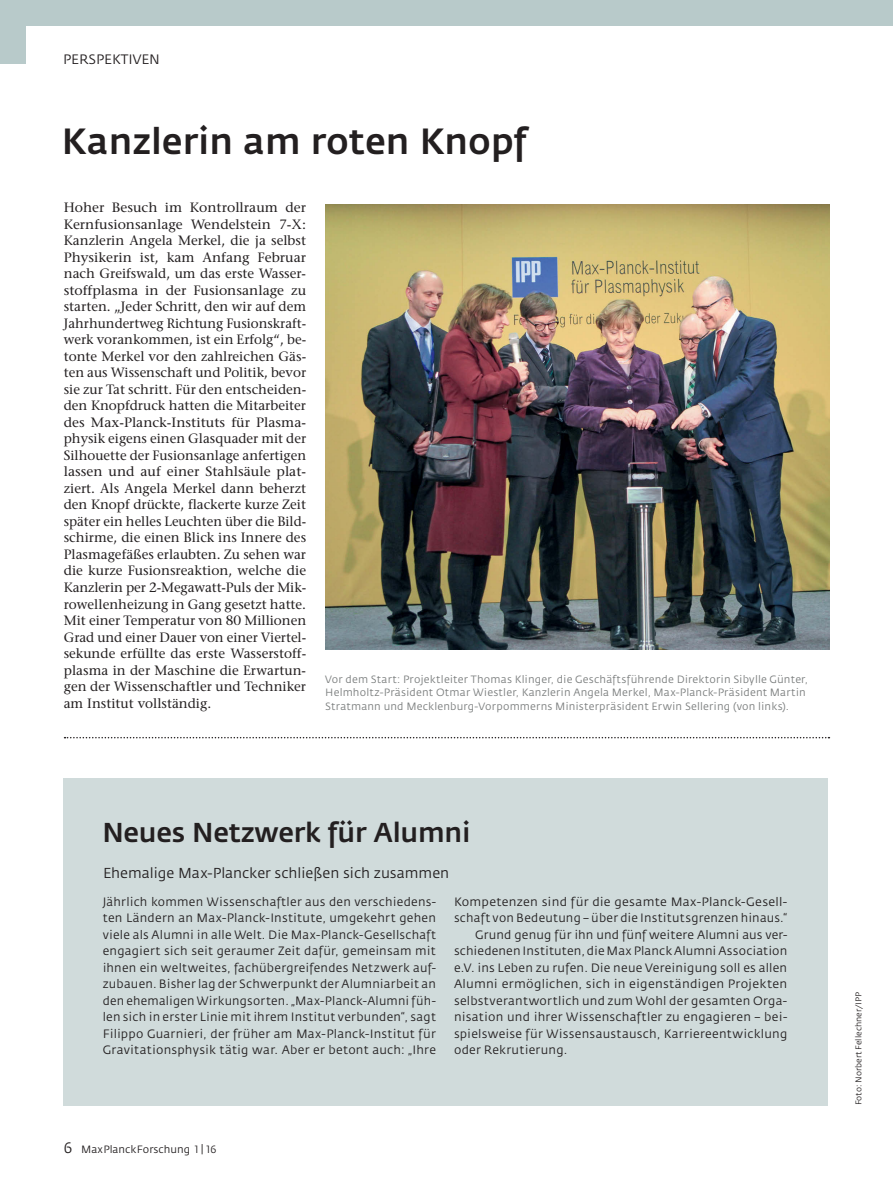
<style>
.page{position:relative;width:893px;height:1191px;background:#fff}
.page>*{position:absolute;margin:0;border:0;box-sizing:border-box;transform-origin:0 0}
.t1{font:500 36px "Fedra Sans";color:#231f20}
.t2{font:500 27px "Fedra Sans";letter-spacing:-.01em;color:#231f20}
.t3{font:14.25px "Fedra Sans";color:#231f20}
.t4{font:13.5px/16.5px "Stone Serif";color:#231f20;text-align:justify}
.t5{font:13.5px "Fedra Sans";color:#231f20}
.t6{font:12px/16.5px "Fedra Sans";letter-spacing:.02em;color:#231f20;text-align:justify}
.t7{font:10.5px/13.5px "Fedra Sans";letter-spacing:.02em;color:#7a7d7d}
.t8{font:10.5px "Fedra Sans";color:#231f20}
.t9{font:8.25px "Fedra Sans";color:#231f20}
.s1{font-family:"Fedra Sans Book SC";font-size:15px}
.s2{font-family:"Fedra Sans Book SC"}
</style>
<div class="page">
<div style="left:0;top:0;width:26px;height:64px;background:#b8caca"></div>
<div style="left:0;top:0;width:893px;height:26px;background:#b8caca"></div>
<div style="left:64px;top:778px;width:764px;height:328px;background:#d0dbdb"></div>
<img style="left:325px;top:204px;width:504px;height:445px">
<svg style="left:65px;top:737px;width:764px;height:1px"></svg>
<p class="t5" style="left:63px;top:54px;width:99px">PERSPEKTIVEN</p>
<p class="t1" style="left:62px;top:127px;width:466px">Kanzlerin am roten Knopf</p>
<p class="t4" style="left:64px;top:201px;width:244px">Hoher Besuch im Kontrollraum der Kernfusionsanlage Wendelstein 7-X:<br>Kanzlerin Angela Merkel, die ja selbst Physikerin ist, kam Anfang Februar nach Greifswald, um das erste Wasser&shy;stoffplasma in der Fusionsanlage zu starten. „Jeder Schritt, den wir auf dem Jahrhundertweg Richtung Fusionskraft&shy;werk vorankommen, ist ein Erfolg“, be&shy;tonte Merkel vor den zahlreichen Gäs&shy;ten aus Wissenschaft und Politik, bevor sie zur Tat schritt. Für den entscheiden&shy;den Knopfdruck hatten die Mitarbeiter des Max-Planck-Instituts für Plasma&shy;physik eigens einen Glasquader mit der Silhouette der Fusionsanlage anfertigen lassen und auf einer Stahlsäule plat&shy;ziert. Als Angela Merkel dann beherzt den Knopf drückte, flackerte kurze Zeit später ein helles Leuchten über die Bild&shy;schirme, die einen Blick ins Innere des Plasmagefäßes erlaubten. Zu sehen war die kurze Fusionsreaktion, welche die Kanzlerin per 2-Megawatt-Puls der Mik&shy;rowellenheizung in Gang gesetzt hatte.<br>Mit einer Temperatur von 80 Millionen Grad und einer Dauer von einer Viertel&shy;sekunde erfüllte das erste Wasserstoff&shy;plasma in der Maschine die Erwartun&shy;gen der Wissenschaftler und Techniker am Institut vollständig.</p>
<p class="t7" style="left:325px;top:673px;width:484px">Vor dem Start: Projektleiter Thomas Klinger, die Geschäftsführende Direktorin Sibylle Günter,<br>Helmholtz-Präsident Otmar Wiestler, Kanzlerin Angela Merkel, Max-Planck-Präsident Martin<br>Stratmann und Mecklenburg-Vorpommerns Ministerpräsident Erwin Sellering (von links).</p>
<p class="t2" style="left:102px;top:821px;width:370px">Neues Netzwerk für Alumni</p>
<p class="t3" style="left:103px;top:867px;width:348px">Ehemalige Max-Plancker schließen sich zusammen</p>
<p class="t6" style="left:103px;top:894px;width:335px">Jährlich kommen Wissenschaftler aus den verschiedens&shy;ten Ländern an Max-Planck-Institute, umgekehrt gehen viele als Alumni in alle Welt. Die Max-Planck-Gesellschaft engagiert sich seit geraumer Zeit dafür, gemeinsam mit ihnen ein weltweites, fachübergreifendes Netzwerk auf&shy;zubauen. Bisher lag der Schwerpunkt der Alumniarbeit an den ehemaligen Wirkungsorten. „Max-Planck-Alumni füh&shy;len sich in erster Linie mit ihrem Institut verbunden“, sagt Filippo Guarnieri, der früher am Max-Planck-Institut für Gravitationsphysik tätig war. Aber er betont auch: „Ihre</p>
<p class="t6" style="left:454px;top:894px;width:335px">Kompetenzen sind für die gesamte Max-Planck-Gesell-</p>
<p class="t6" style="left:454px;top:910px;width:335px">schaft von Bedeutung – über die Institutsgrenzen hinaus.“</p>
<p class="t6" style="left:475px;top:927px;width:314px">Grund genug für ihn und fünf weitere Alumni aus ver-</p>
<p class="t6" style="left:454px;top:943px;width:335px">schiedenen Instituten, die Max Planck Alumni Association</p>
<p class="t6" style="left:454px;top:960px;width:335px">e.V. ins Leben zu rufen. Die neue Vereinigung soll es allen</p>
<p class="t6" style="left:454px;top:976px;width:335px">Alumni ermöglichen, sich in eigenständigen Projekten</p>
<p class="t6" style="left:454px;top:993px;width:335px">selbstverantwortlich und zum Wohl der gesamten Orga-</p>
<p class="t6" style="left:454px;top:1009px;width:335px">nisation und ihrer Wissenschaftler zu engagieren – bei-</p>
<p class="t6" style="left:454px;top:1026px;width:335px">spielsweise für Wissensaustausch, Karriereentwicklung</p>
<p class="t6" style="left:454px;top:1042px;width:115px">oder Rekrutierung.</p>
<p class="t8" style="left:64px;top:1145px;width:154px"><span class="s1">6</span> MaxPlanckForschung <span class="s2">1 | 16</span></p>
<p class="t9" style="left:855px;top:1105px;width:115px;rotate:-90deg">Foto: Norbert Fellechner/IPP</p>
</div>
